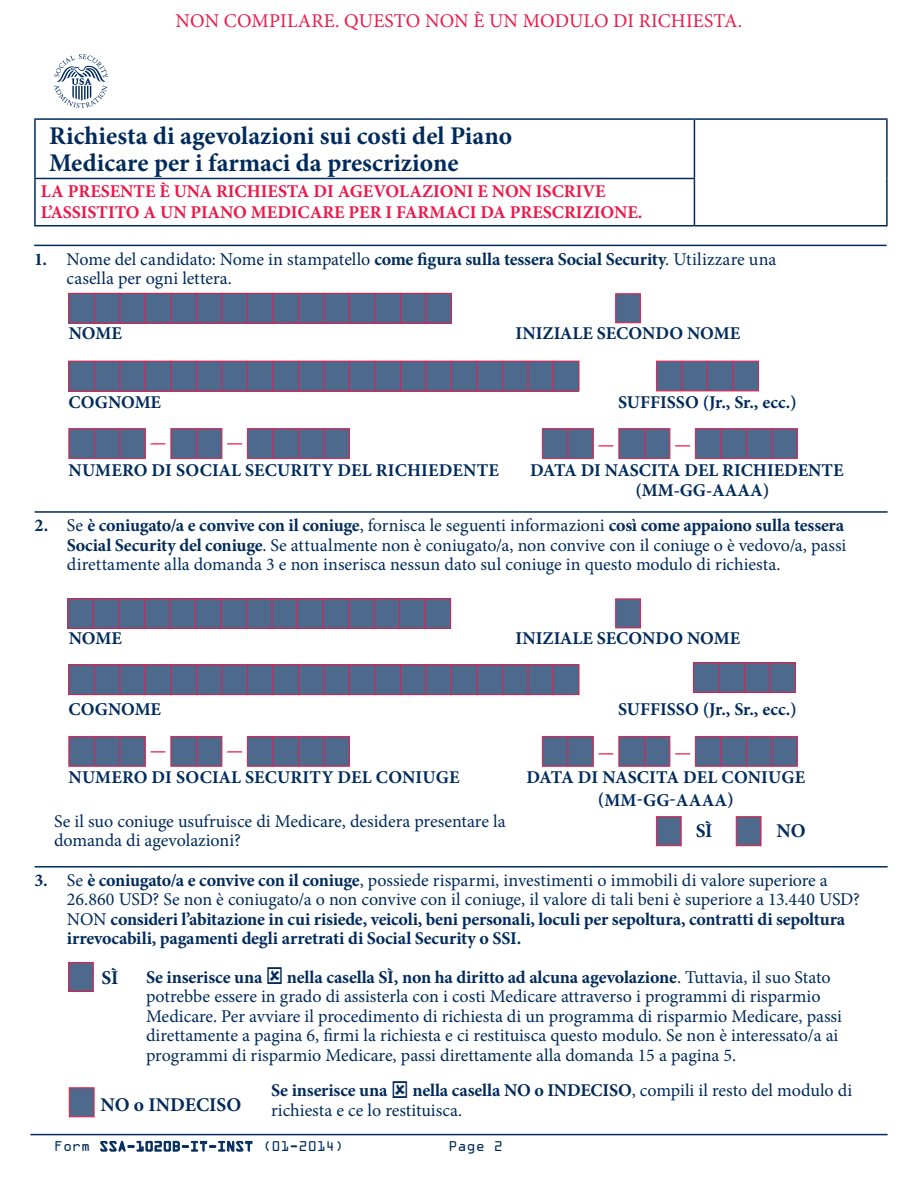
<style>
.page{position:relative;width:918px;height:1188px;background:#fff}
.page>*{position:absolute;margin:0;border:0;box-sizing:border-box;transform-origin:0 0}
.t1{font:700 25.5px/27px "Minion Pro";color:#002b5c}
.t2{font:19.5px "Minion Pro";letter-spacing:.005em;color:#ed1849}
.Body_2{font:700 19.5px "Minion Pro";color:#002b5c}
.Body_2-2{font:18px/19.5px "Minion Pro";color:#002b5c}
.numbered_questions{font:18px/19.5px "Minion Pro";color:#002b5c}
.numbered_questions-2{font:700 18px/19.5px "Minion Pro";letter-spacing:-.01em;color:#002b5c}
.Box_Label{font:700 18px "Minion Pro";color:#002b5c}
.Red_all_caps{font:700 18px/21px "Minion Pro";color:#ed1849}
.Body_2-3{font:700 18px "Minion Pro";letter-spacing:-.01em;color:#002b5c}
.t3{font:15px "OCRA Extended";color:#002b5c}
.s1{font-weight:700}
.s2{font-weight:400}
</style>
<div class="page">
<svg style="left:656px;top:361px;width:103px;height:31px;background:#606588"></svg>
<div style="left:68px;top:962px;width:26px;height:30px;background:#4d6a8d;border:1px solid #ed1849"></div>
<div style="left:656px;top:816px;width:26px;height:30px;background:#4d6a8d;border:1px solid #ed1849"></div>
<div style="left:615px;top:293px;width:26px;height:30px;background:#4d6a8d;border:1px solid #ed1849"></div>
<div style="left:615px;top:599px;width:26px;height:29px;background:#4d6a8d;border:1px solid #ed1849"></div>
<div style="left:736px;top:816px;width:25px;height:30px;background:#4d6a8d;border:1px solid #ed1849"></div>
<div style="left:69px;top:1087px;width:25px;height:30px;background:#4d6a8d;border:1px solid #ed1849"></div>
<svg style="left:68px;top:293px;width:384px;height:31px;background:#5c6186"></svg>
<svg style="left:68px;top:598px;width:383px;height:31px;background:#5d6185"></svg>
<div style="left:68px;top:361px;width:511px;height:30px;background:#4d6a8d"></div>
<hr style="left:68px;top:361px;width:1px;height:30px;background:#ed1849">
<hr style="left:94px;top:361px;width:1px;height:30px;background:#ed1849">
<hr style="left:119px;top:361px;width:1px;height:30px;background:#ed1849">
<hr style="left:145px;top:361px;width:1px;height:30px;background:#ed1849">
<hr style="left:171px;top:361px;width:1px;height:30px;background:#ed1849">
<hr style="left:196px;top:361px;width:1px;height:30px;background:#ed1849">
<hr style="left:222px;top:361px;width:1px;height:30px;background:#ed1849">
<hr style="left:247px;top:361px;width:1px;height:30px;background:#ed1849">
<hr style="left:273px;top:361px;width:1px;height:30px;background:#ed1849">
<hr style="left:298px;top:361px;width:1px;height:30px;background:#ed1849">
<hr style="left:324px;top:361px;width:1px;height:30px;background:#ed1849">
<hr style="left:349px;top:361px;width:1px;height:30px;background:#ed1849">
<hr style="left:375px;top:361px;width:1px;height:30px;background:#ed1849">
<hr style="left:400px;top:361px;width:1px;height:30px;background:#ed1849">
<hr style="left:426px;top:361px;width:1px;height:30px;background:#ed1849">
<hr style="left:451px;top:361px;width:1px;height:30px;background:#ed1849">
<hr style="left:477px;top:361px;width:1px;height:30px;background:#ed1849">
<hr style="left:502px;top:361px;width:1px;height:30px;background:#ed1849">
<hr style="left:528px;top:361px;width:1px;height:30px;background:#ed1849">
<svg style="left:68px;top:361px;width:511px;height:1px"></svg>
<hr style="left:553px;top:361px;width:1px;height:30px;background:#ed1849">
<hr style="left:579px;top:361px;width:1px;height:30px;background:#ed1849">
<svg style="left:68px;top:391px;width:511px;height:1px"></svg>
<svg style="left:68px;top:664px;width:512px;height:31px;background:#5d6186"></svg>
<svg style="left:68px;top:428px;width:282px;height:31px"></svg>
<svg style="left:68px;top:736px;width:282px;height:31px"></svg>
<svg style="left:542px;top:428px;width:256px;height:31px"></svg>
<svg style="left:542px;top:736px;width:256px;height:31px"></svg>
<svg style="left:693px;top:662px;width:103px;height:31px;background:#5e6085"></svg>
<hr style="left:34px;top:118px;width:660px;height:2px;background:#002b5c">
<hr style="left:34px;top:120px;width:2px;height:58px;background:#002b5c">
<hr style="left:694px;top:118px;width:194px;height:2px;background:#002b5c">
<hr style="left:694px;top:120px;width:1px;height:58px;background:#002b5c">
<hr style="left:886px;top:120px;width:2px;height:58px;background:#002b5c">
<hr style="left:886px;top:178px;width:2px;height:47px;background:#002b5c">
<hr style="left:694px;top:225px;width:194px;height:1px;background:#002b5c">
<hr style="left:34px;top:178px;width:661px;height:1px;background:#002b5c">
<hr style="left:34px;top:179px;width:2px;height:46px;background:#002b5c">
<hr style="left:694px;top:179px;width:1px;height:46px;background:#002b5c">
<hr style="left:34px;top:225px;width:660px;height:1px;background:#002b5c">
<svg style="left:100px;top:1140px;width:153px;height:12px"></svg>
<hr style="left:30px;top:1134px;width:858px;height:1px;background:#002b5c">
<svg style="left:54px;top:54px;width:54px;height:54px"></svg>
<hr style="left:34px;top:245px;width:853px;height:1px;background:#002b5c">
<hr style="left:35px;top:511px;width:853px;height:2px;background:#002b5c">
<hr style="left:35px;top:866px;width:853px;height:2px;background:#002b5c">
<p class="t2" style="left:176px;top:7px;width:568px">NON COMPILARE. QUESTO NON È UN MODULO DI RICHIESTA.</p>
<p class="t1" style="left:49px;top:122px;width:465px">Richiesta di agevolazioni sui costi del Piano<br>Medicare per i farmaci da prescrizione</p>
<p class="Red_all_caps" style="left:41px;top:180px;width:603px">LA PRESENTE È UNA RICHIESTA DI AGEVOLAZIONI E NON ISCRIVE<br>L’ASSISTITO A UN PIANO MEDICARE PER I FARMACI DA PRESCRIZIONE.</p>
<p class="numbered_questions" style="left:67px;top:249px;width:711px;text-indent:-32px"><span class="s1">1.</span> Nome del candidato: Nome in stampatello <span class="s1">come figura sulla tessera Social Security</span>. Utilizzare una casella per ogni lettera.</p>
<p class="Box_Label" style="left:69px;top:321px;width:55px">NOME</p>
<p class="Box_Label" style="left:516px;top:321px;width:226px">INIZIALE SECONDO NOME</p>
<p class="Box_Label" style="left:68px;top:390px;width:94px">COGNOME</p>
<p class="Box_Label" style="left:618px;top:390px;width:180px">SUFFISSO (Jr., Sr., ecc.)</p>
<p class="Red_all_caps" style="left:150px;top:432px;width:18px">—</p>
<p class="Red_all_caps" style="left:226px;top:432px;width:18px">—</p>
<p class="Red_all_caps" style="left:598px;top:434px;width:18px">—</p>
<p class="Red_all_caps" style="left:674px;top:434px;width:18px">—</p>
<p class="Box_Label" style="left:69px;top:458px;width:432px">NUMERO DI SOCIAL SECURITY DEL RICHIEDENTE</p>
<p class="Box_Label" style="left:530px;top:458px;width:315px">DATA DI NASCITA DEL RICHIEDENTE</p>
<p class="Box_Label" style="left:635px;top:477px;width:135px">(MM-GG-AAAA)</p>
<p class="numbered_questions" style="left:67px;top:516px;width:781px;text-indent:-32px"><span class="s1">2.</span> Se <span class="s1">è coniugato/a e convive con il coniuge</span>, fornisca le seguenti informazioni <span class="s1">così come appaiono sulla tessera<br>Social Security del coniuge</span>. Se attualmente non è coniugato/a, non convive con il coniuge o è vedovo/a, passi direttamente alla domanda 3 e non inserisca nessun dato sul coniuge in questo modulo di richiesta.</p>
<p class="Box_Label" style="left:69px;top:626px;width:55px">NOME</p>
<p class="Box_Label" style="left:516px;top:626px;width:226px">INIZIALE SECONDO NOME</p>
<p class="Box_Label" style="left:68px;top:696px;width:94px">COGNOME</p>
<p class="Box_Label" style="left:618px;top:696px;width:180px">SUFFISSO (Jr., Sr., ecc.)</p>
<p class="Red_all_caps" style="left:150px;top:740px;width:18px">—</p>
<p class="Red_all_caps" style="left:226px;top:740px;width:18px">—</p>
<p class="Box_Label" style="left:69px;top:764px;width:393px">NUMERO DI SOCIAL SECURITY DEL CONIUGE</p>
<p class="Red_all_caps" style="left:598px;top:741px;width:18px">—</p>
<p class="Red_all_caps" style="left:674px;top:741px;width:18px">—</p>
<p class="Box_Label" style="left:526px;top:764px;width:280px">DATA DI NASCITA DEL CONIUGE</p>
<p class="Box_Label" style="left:598px;top:788px;width:137px">(MM-GG-AAAA)</p>
<p class="Body_2-2" style="left:54px;top:811px;width:453px">Se il suo coniuge usufruisce di Medicare, desidera presentare la domanda di agevolazioni?</p>
<p class="Body_2" style="left:696px;top:817px;width:18px">SÌ</p>
<p class="Body_2" style="left:777px;top:817px;width:31px">NO</p>
<p class="numbered_questions-2" style="left:67px;top:870px;width:794px;text-indent:-32px">3. <span class="s2">Se</span> è coniugato/a e convive con il coniuge<span class="s2">, possiede risparmi, investimenti o immobili di valore superiore a 26.860 USD? Se non è coniugato/a o non convive con il coniuge, il valore di tali beni è superiore a 13.440 USD?<br>NON</span> consideri l’abitazione in cui risiede, veicoli, beni personali, loculi per sepoltura, contratti di sepoltura irrevocabili, pagamenti degli arretrati di Social Security o SSI.</p>
<p class="Body_2" style="left:101px;top:964px;width:18px">SÌ</p>
<p class="Body_2-3" style="left:146px;top:964px;width:118px">Se inserisce una</p>
<p class="Body_2-2" style="left:146px;top:967px;width:697px;text-indent:141px"><span class="s1">nella casella SÌ, non ha diritto ad alcuna agevolazione</span>. Tuttavia, il suo Stato potrebbe essere in grado di assisterla con i costi Medicare attraverso i programmi di risparmio Medicare. Per avviare il procedimento di richiesta di un programma di risparmio Medicare, passi direttamente a pagina 6, firmi la richiesta e ci restituisca questo modulo. Se non è interessato/a ai programmi di risparmio Medicare, passi direttamente alla domanda 15 a pagina 5.</p>
<p class="Body_2" style="left:100px;top:1091px;width:142px">NO o INDECISO</p>
<p class="Body_2-2" style="left:271px;top:1081px;width:583px;text-indent:141px"><span class="s1">nella casella NO o INDECISO</span>, compili il resto del modulo di richiesta e ce lo restituisca.</p>
<p class="Body_2-3" style="left:271px;top:1078px;width:118px">Se inserisce una</p>
<p class="t3" style="left:54px;top:1138px;width:291px">Form SSA-1020B-IT-INST (01-2014)</p>
<p class="t3" style="left:449px;top:1138px;width:56px">Page 2</p>
</div>
